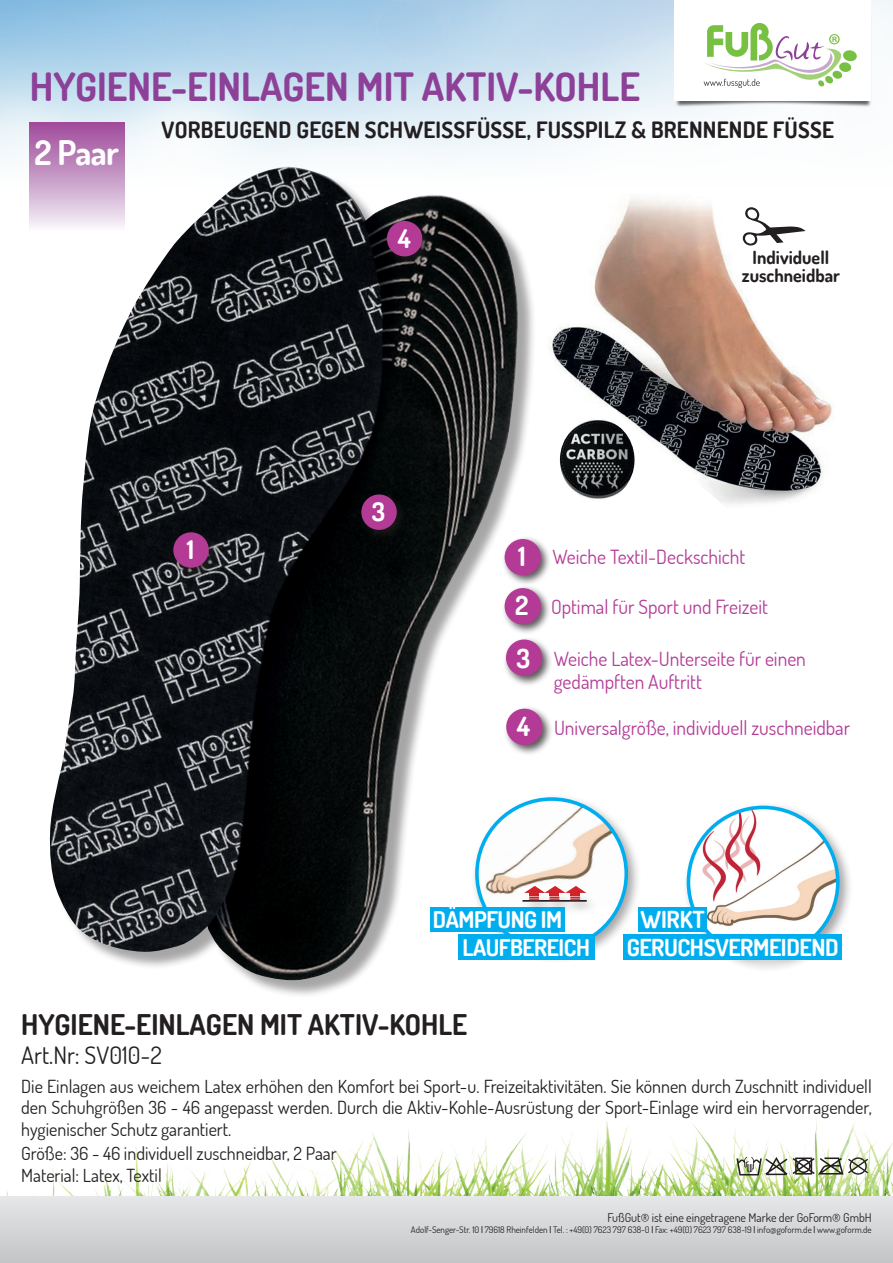
<style>
.page{position:relative;width:893px;height:1263px;background:#fff}
.page>*{position:absolute;margin:0;border:0;box-sizing:border-box;transform-origin:0 0}
.t1{font:700 39px "Dosis";color:#8d4097}
.t2{font:700 33.9px "Dosis";color:#fff}
.t3{font:700 28.5px "Dosis";color:#231f20}
.t4{font:700 26.4px "Dosis";color:#fff}
.t5{font:700 25.65px "Dosis";color:#fff}
.t6{font:24px "Dosis";color:#231f20}
.t7{font:700 23.4px/27.3px "Dosis";letter-spacing:-.02em;color:#fff}
.t8{font:700 22.95px/27.3px "Dosis";letter-spacing:-.02em;color:#fff}
.t9{font:700 22.5px "Dosis";letter-spacing:.01em;color:#231f20}
.t10{font:19.5px/23.4px "Dosis";color:#b33b96}
.t11{font:18px/21.6px "Dosis";color:#231f20;text-align:justify}
.t12{font:700 18px/18px "Dosis";color:#231f20;text-align:center}
.t13{font:12px "Dosis";color:#231f20}
.t14{font:9px "Dosis";color:#231f20}
.s1{font-weight:700;font-size:26.4px;color:#fff}
.s2{font-weight:500}
</style>
<div class="page">
<img style="left:6px;top:1121px;width:887px;height:75px">
<img style="left:0;top:0;width:893px;height:167px">
<div style="left:0;top:1196px;width:893px;height:67px;background:linear-gradient(to bottom,#e6e7e9,#c3c4c6)"></div>
<img style="left:670px;top:14px;width:206px;height:120px">
<div style="left:675px;top:0;width:196px;height:100px;background:#fff"></div>
<svg style="left:703px;top:23px;width:154px;height:65px"></svg>
<svg style="left:736px;top:1157px;width:132px;height:18px"></svg>
<div style="left:52px;top:169px;width:485px;height:830px;background:#231f20;opacity:.4"></div>
<img style="left:49px;top:167px;width:470px;height:814px">
<div style="left:383px;top:218px;width:52px;height:51px;background:#231f20;opacity:.75"></div>
<div style="left:387px;top:221px;width:35px;height:35px;background:#b33b96;border-radius:50%"></div>
<div style="left:358px;top:491px;width:51px;height:51px;background:#231f20;opacity:.75"></div>
<div style="left:361px;top:494px;width:36px;height:36px;background:#b33b96;border-radius:50%"></div>
<div style="left:170px;top:529px;width:51px;height:51px;background:#231f20;opacity:.75"></div>
<div style="left:173px;top:532px;width:36px;height:36px;background:#b33b96;border-radius:50%"></div>
<div style="left:501px;top:535px;width:51px;height:51px;background:#231f20;opacity:.75"></div>
<div style="left:505px;top:539px;width:36px;height:36px;background:#b33b96;border-radius:50%"></div>
<div style="left:502px;top:636px;width:51px;height:51px;background:#231f20;opacity:.75"></div>
<div style="left:506px;top:639px;width:36px;height:37px;background:#b33b96;border-radius:50%"></div>
<div style="left:501px;top:585px;width:51px;height:50px;background:#231f20;opacity:.75"></div>
<div style="left:505px;top:588px;width:36px;height:36px;background:#b33b96;border-radius:50%"></div>
<div style="left:503px;top:705px;width:50px;height:51px;background:#231f20;opacity:.75"></div>
<div style="left:506px;top:709px;width:37px;height:36px;background:#b33b96;border-radius:50%"></div>
<div style="left:682px;top:801px;width:171px;height:171px;background:#231f20;opacity:.4"></div>
<img style="left:688px;top:807px;width:150px;height:127px">
<div style="left:687px;top:806px;width:153px;height:152px;border:4px solid #00aeef;border-radius:50%"></div>
<div style="left:638px;top:907px;width:69px;height:25px;background:#00aeef"></div>
<div style="left:624px;top:934px;width:218px;height:26px;background:#00aeef"></div>
<div style="left:471px;top:793px;width:171px;height:171px;background:#231f20;opacity:.4"></div>
<svg style="left:477px;top:799px;width:149px;height:149px"></svg>
<img style="left:477px;top:799px;width:149px;height:123px">
<div style="left:475px;top:797px;width:153px;height:153px;border:4px solid #00aeef;border-radius:50%"></div>
<div style="left:519px;top:895px;width:80px;height:20px;background:#fdfdfd"></div>
<hr style="left:522px;top:900px;width:65px;height:2px;background:#231f20">
<div style="left:430px;top:907px;width:135px;height:24px;background:#00aeef"></div>
<div style="left:459px;top:934px;width:136px;height:26px;background:#00aeef"></div>
<div style="left:547px;top:894px;width:24px;height:19px;background:#231f20;opacity:.45"></div>
<div style="left:567px;top:892px;width:26px;height:20px;background:#fdfdfd"></div>
<div style="left:567px;top:894px;width:25px;height:19px;background:#231f20;opacity:.45"></div>
<div style="left:526px;top:892px;width:26px;height:20px;background:#231f20;opacity:.45"></div>
<div style="left:526px;top:894px;width:25px;height:19px;background:#231f20;opacity:.45"></div>
<svg style="left:524px;top:886px;width:62px;height:14px"></svg>
<div style="left:29px;top:122px;width:95px;height:109px;background:linear-gradient(to bottom,#9c4698,#f6f4f9)"></div>
<img style="left:549px;top:197px;width:285px;height:307px">
<img style="left:560px;top:419px;width:74px;height:82px">
<svg style="left:743px;top:207px;width:63px;height:38px"></svg>
<h1 class="t1" style="left:30px;top:62px;width:612px">HYGIENE-EINLAGEN MIT AKTIV-KOHLE</h1>
<h2 class="t2" style="left:34px;top:130px;width:86px">2 Paar</h2>
<p class="t9" style="left:162px;top:115px;width:674px">VORBEUGEND GEGEN SCHWEISSFÜSSE, FUSSPILZ &amp; BRENNENDE FÜSSE</p>
<h3 class="t5" style="left:398px;top:222px;width:14px">4</h3>
<p class="t12" style="left:742px;top:248px;width:100px">Individuell zuschneidbar</p>
<h3 class="t5" style="left:372px;top:495px;width:15px">3</h3>
<h3 class="t5" style="left:187px;top:533px;width:9px">1</h3>
<p class="t10" style="left:518px;top:545px;width:229px"><span class="s1">1</span> Weiche Textil-Deckschicht</p>
<p class="t10" style="left:515px;top:595px;width:254px"><span class="s1">2</span> Optimal für Sport und Freizeit</p>
<h3 class="t4" style="left:516px;top:642px;width:15px">3</h3>
<p class="t10" style="left:554px;top:647px;width:254px">Weiche Latex-Unterseite für einen gedämpften Auftritt</p>
<p class="t10" style="left:517px;top:716px;width:335px"><span class="s1">4</span> Universalgröße, individuell zuschneidbar</p>
<p class="t8" style="left:462px;top:906px;width:129px;text-indent:-30px">DÄMPFUNG IM<br>LAUFBEREICH</p>
<p class="t7" style="left:627px;top:905px;width:213px;text-indent:14px">WIRKT<br>GERUCHSVERMEIDEND</p>
<h3 class="t3" style="left:21px;top:1006px;width:447px">HYGIENE-EINLAGEN MIT AKTIV-KOHLE</h3>
<h3 class="t6" style="left:21px;top:1040px;width:142px">Art.Nr: SV010-2</h3>
<p class="t11" style="left:21px;top:1075px;width:852px">Die Einlagen aus weichem Latex erhöhen den Komfort bei Sport-u. Freizeitaktivitäten. Sie können durch Zuschnitt individuell den Schuhgrößen 36 - 46 angepasst werden. Durch die Aktiv-Kohle-Ausrüstung der Sport-Einlage wird ein hervorragender, hygienischer Schutz garantiert.</p>
<p class="t11" style="left:21px;top:1142px;width:317px">Größe: 36 - 46 individuell zuschneidbar, 2 Paar<br>Material: Latex, Textil</p>
<p class="t13" style="left:607px;top:1209px;width:266px">FußGut® ist eine eingetragene Marke der GoForm® GmbH</p>
<p class="t14" style="left:411px;top:1223px;width:462px">Adolf-Senger-Str. 10 <span class="s2">|</span> 79618 Rheinfelden <span class="s2">|</span> Tel. : +49(0) 7623 797 638-0 <span class="s2">|</span> Fax: +49(0) 7623 797 638-19 <span class="s2">|</span> info@goform.de <span class="s2">|</span> www.goform.de</p>
</div>
